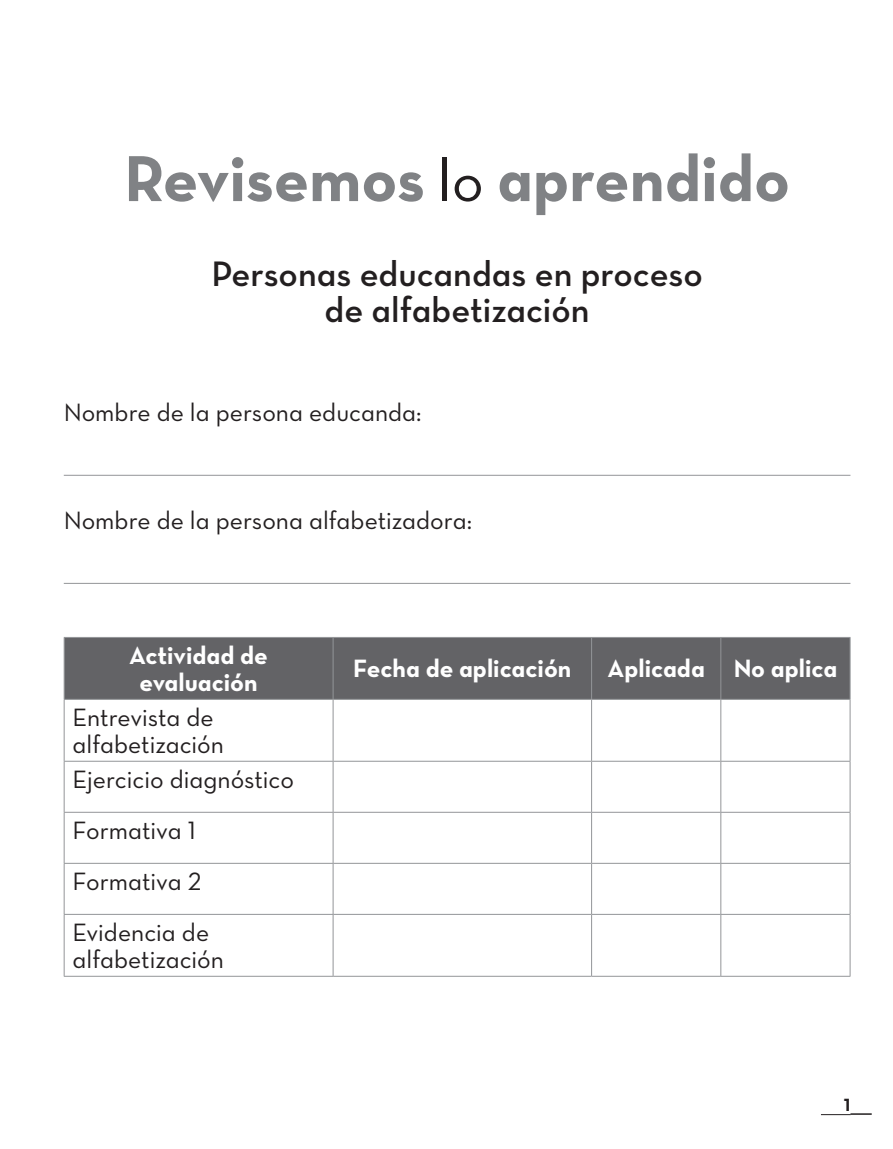
<style>
.page{position:relative;width:893px;height:1149px;background:#fff}
.page>*{position:absolute;margin:0;border:0;box-sizing:border-box;transform-origin:0 0}
.t1{font:66px "Neutra Text Bold Alt";color:#808285}
.t2{font:36px/36px "Neutra Text Demi Alt";color:#231f20;text-align:center}
.t3{font:25.5px/51px "Neutra Text Book Alt";color:#231f20}
.t4{font:25.5px/27px "Neutra Text Bold Alt";color:#fff;text-align:center}
.t5{font:18px "Neutra Text Bold Alt";color:#231f20}
.s1{font-family:"Neutra Text Book Alt";font-size:60px;color:#231f20}
</style>
<div class="page">
<hr style="left:821px;top:1113px;width:30px;height:1px;background:#231f20">
<hr style="left:850px;top:1112px;width:22px;height:2px;background:#231f20">
<hr style="left:64px;top:475px;width:786px;height:1px;background:#939598">
<hr style="left:64px;top:583px;width:786px;height:1px;background:#939598">
<div style="left:65px;top:638px;width:785px;height:60px;background:#636366"></div>
<hr style="left:333px;top:637px;width:1px;height:61px;background:#939598">
<hr style="left:333px;top:699px;width:1px;height:61px;background:#939598">
<hr style="left:64px;top:760px;width:269px;height:1px;background:#939598">
<hr style="left:333px;top:760px;width:259px;height:1px;background:#939598">
<hr style="left:333px;top:761px;width:1px;height:50px;background:#939598">
<hr style="left:592px;top:760px;width:129px;height:1px;background:#939598">
<hr style="left:721px;top:760px;width:129px;height:1px;background:#939598">
<hr style="left:64px;top:811px;width:269px;height:1px;background:#939598">
<hr style="left:333px;top:811px;width:259px;height:1px;background:#939598">
<hr style="left:333px;top:812px;width:1px;height:50px;background:#939598">
<hr style="left:592px;top:811px;width:129px;height:1px;background:#939598">
<hr style="left:721px;top:811px;width:129px;height:1px;background:#939598">
<hr style="left:64px;top:862px;width:269px;height:1px;background:#939598">
<hr style="left:333px;top:862px;width:259px;height:1px;background:#939598">
<hr style="left:333px;top:863px;width:1px;height:50px;background:#939598">
<hr style="left:592px;top:862px;width:129px;height:1px;background:#939598">
<hr style="left:721px;top:862px;width:129px;height:1px;background:#939598">
<hr style="left:64px;top:913px;width:269px;height:1px;background:#939598">
<hr style="left:333px;top:913px;width:259px;height:1px;background:#939598">
<hr style="left:333px;top:914px;width:1px;height:61px;background:#939598">
<hr style="left:592px;top:913px;width:129px;height:1px;background:#939598">
<hr style="left:721px;top:913px;width:129px;height:1px;background:#939598">
<hr style="left:64px;top:699px;width:1px;height:61px;background:#939598">
<hr style="left:591px;top:699px;width:1px;height:61px;background:#939598">
<hr style="left:720px;top:699px;width:1px;height:61px;background:#939598">
<hr style="left:850px;top:699px;width:1px;height:61px;background:#939598">
<hr style="left:64px;top:761px;width:1px;height:50px;background:#939598">
<hr style="left:591px;top:761px;width:1px;height:50px;background:#939598">
<hr style="left:720px;top:761px;width:1px;height:50px;background:#939598">
<hr style="left:850px;top:761px;width:1px;height:50px;background:#939598">
<hr style="left:64px;top:812px;width:1px;height:50px;background:#939598">
<hr style="left:591px;top:812px;width:1px;height:50px;background:#939598">
<hr style="left:720px;top:812px;width:1px;height:50px;background:#939598">
<hr style="left:850px;top:812px;width:1px;height:50px;background:#939598">
<hr style="left:64px;top:863px;width:1px;height:50px;background:#939598">
<hr style="left:591px;top:863px;width:1px;height:50px;background:#939598">
<hr style="left:720px;top:863px;width:1px;height:50px;background:#939598">
<hr style="left:850px;top:863px;width:1px;height:50px;background:#939598">
<hr style="left:64px;top:914px;width:1px;height:61px;background:#939598">
<hr style="left:591px;top:914px;width:1px;height:61px;background:#939598">
<hr style="left:720px;top:914px;width:1px;height:61px;background:#939598">
<hr style="left:850px;top:914px;width:1px;height:61px;background:#939598">
<hr style="left:64px;top:975px;width:269px;height:1px;background:#939598">
<hr style="left:333px;top:975px;width:259px;height:1px;background:#939598">
<hr style="left:592px;top:975px;width:129px;height:1px;background:#939598">
<hr style="left:721px;top:975px;width:129px;height:1px;background:#939598">
<hr style="left:64px;top:637px;width:269px;height:1px;background:#939598">
<hr style="left:64px;top:637px;width:1px;height:61px;background:#939598">
<hr style="left:333px;top:637px;width:259px;height:1px;background:#939598">
<hr style="left:592px;top:637px;width:129px;height:1px;background:#939598">
<hr style="left:591px;top:637px;width:1px;height:61px;background:#939598">
<hr style="left:721px;top:637px;width:129px;height:1px;background:#939598">
<hr style="left:720px;top:637px;width:1px;height:61px;background:#939598">
<hr style="left:850px;top:637px;width:1px;height:61px;background:#939598">
<hr style="left:64px;top:698px;width:269px;height:1px;background:#939598">
<hr style="left:333px;top:698px;width:259px;height:1px;background:#939598">
<hr style="left:592px;top:698px;width:129px;height:1px;background:#939598">
<hr style="left:721px;top:698px;width:129px;height:1px;background:#939598">
<h1 class="t1" style="left:124px;top:137px;width:667px">Revisemos <span class="s1">lo</span> aprendido</h1>
<h2 class="t2" style="left:211px;top:255px;width:493px">Personas educandas en proceso de alfabetización</h2>
<p class="t3" style="left:64px;top:386px;width:359px">Nombre de la persona educanda:</p>
<p class="t3" style="left:64px;top:494px;width:410px">Nombre de la persona alfabetizadora:</p>
<p class="t4" style="left:129px;top:641px;width:140px">Actividad de evaluación</p>
<p class="t3" style="left:73px;top:703px;width:153px;line-height:27px">Entrevista de alfabetización</p>
<p class="t3" style="left:73px;top:752px;width:223px">Ejercicio diagnóstico<br>Formativa 1<br>Formativa 2<br>Evidencia de</p>
<p class="t3" style="left:73px;top:932px;width:153px">alfabetización</p>
<p class="t4" style="left:353px;top:654px;width:220px">Fecha de aplicación</p>
<p class="t4" style="left:607px;top:654px;width:231px">Aplicada No aplica</p>
<p class="t5" style="left:844px;top:1092px;width:8px">1</p>
</div>
